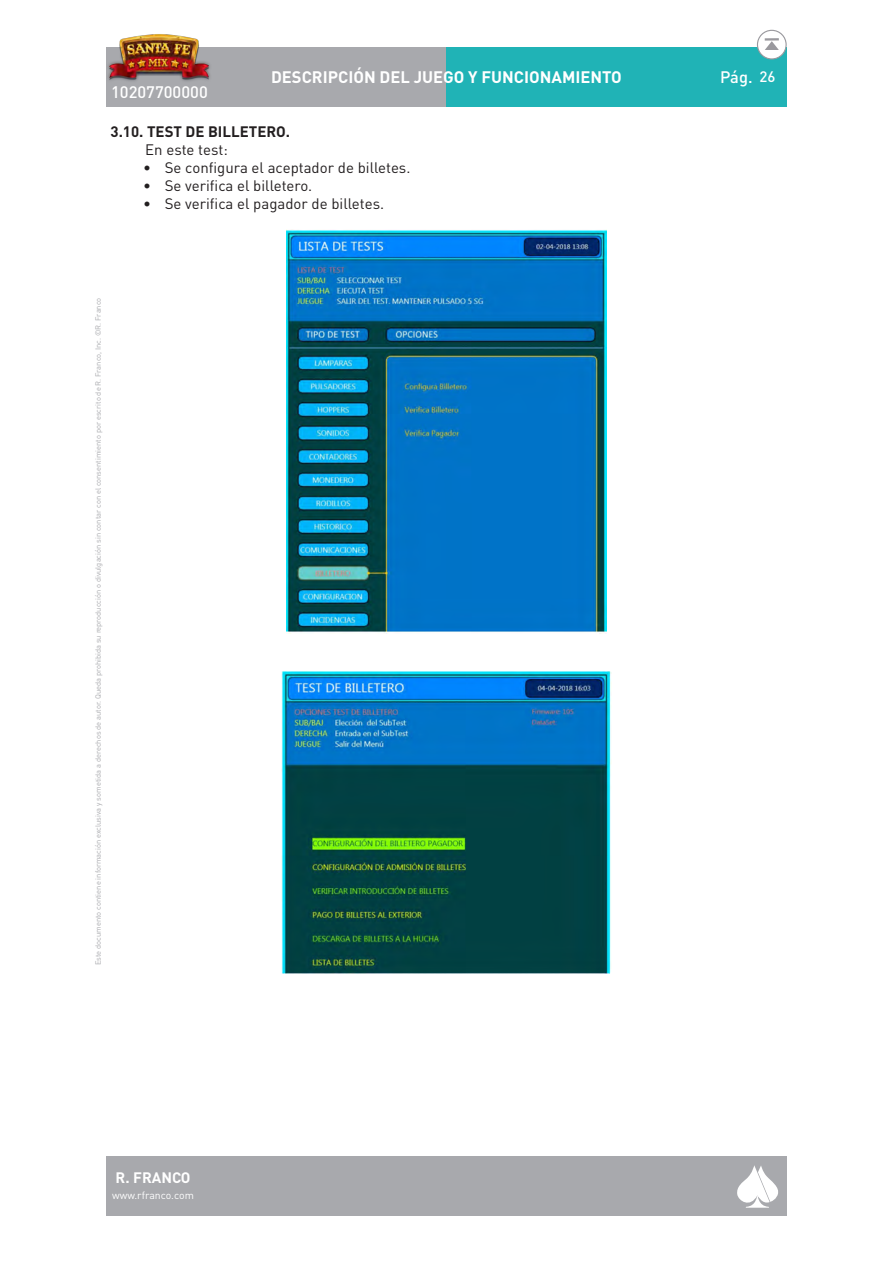
<style>
.page{position:relative;width:893px;height:1263px;background:#fff}
.page>*{position:absolute;margin:0;border:0;box-sizing:border-box;transform-origin:0 0}
.ENCABEZADO_HOJAS_DIN{font:700 16.5px "DIN Pro";color:#fff}
.t1{font:500 16.5px "DIN Pro";color:#fff}
.FLUIDO_DIN_REG{font:15px "DIN Pro";color:#231f20}
.SUBTITULO_1_DIN_BOLD{font:700 15px "DIN Pro";color:#231f20}
.t2{font:700 15px "DIN Pro";color:#fff}
.t3{font:10.5px "DIN Pro";color:#fff}
.t4{font:7.5px "DIN Pro";color:#a8a9ad}
.s1{font-size:15px}
</style>
<div class="page">
<div style="left:106px;top:1157px;width:681px;height:59px;background:#a8a9ad"></div>
<div style="left:106px;top:47px;width:681px;height:59px;background:#a8a9ad"></div>
<div style="left:446px;top:47px;width:341px;height:59px;background:#20b3b6"></div>
<svg style="left:737px;top:1165px;width:41px;height:43px"></svg>
<img style="left:108px;top:34px;width:102px;height:47px">
<div style="left:757px;top:30px;width:29px;height:29px;background:#fff;border-radius:50%"></div>
<div style="left:757px;top:30px;width:30px;height:30px;border:1px solid #9a999e;border-radius:50%"></div>
<svg style="left:765px;top:41px;width:14px;height:9px"></svg>
<hr style="left:765px;top:38px;width:14px;height:3px;background:#9a999e">
<img style="left:287px;top:230px;width:319px;height:404px">
<img style="left:281px;top:672px;width:330px;height:302px">
<h1 class="t1" style="left:111px;top:81px;width:98px">10207700000</h1>
<p class="ENCABEZADO_HOJAS_DIN" style="left:271px;top:66px;width:352px">DESCRIPCIÓN DEL JUEGO Y FUNCIONAMIENTO</p>
<p class="SUBTITULO_1_DIN_BOLD" style="left:111px;top:121px;width:181px">3.10. TEST DE BILLETERO.</p>
<p class="FLUIDO_DIN_REG" style="left:145px;top:139px;width:84px">En este test:</p>
<p class="FLUIDO_DIN_REG" style="left:143px;top:157px;width:269px">• Se configura el aceptador de billetes.</p>
<p class="FLUIDO_DIN_REG" style="left:143px;top:175px;width:171px">• Se verifica el billetero.</p>
<p class="FLUIDO_DIN_REG" style="left:143px;top:193px;width:242px">• Se verifica el pagador de billetes.</p>
<p class="t4" style="left:93px;top:965px;width:669px;rotate:-90deg">Este documento contiene información exclusiva y sometida a derechos de autor. Queda prohibida su reproducción o divulgación sin contar con el consentimiento por escrito de R. Franco, Inc. ©R. Franco</p>
<h2 class="t2" style="left:116px;top:1167px;width:76px">R. FRANCO</h2>
<h3 class="t3" style="left:112px;top:1188px;width:83px">www.rfranco.com</h3>
<h1 class="t1" style="left:720px;top:66px;width:57px">Pág. <span class="s1">26</span></h1>
</div>
